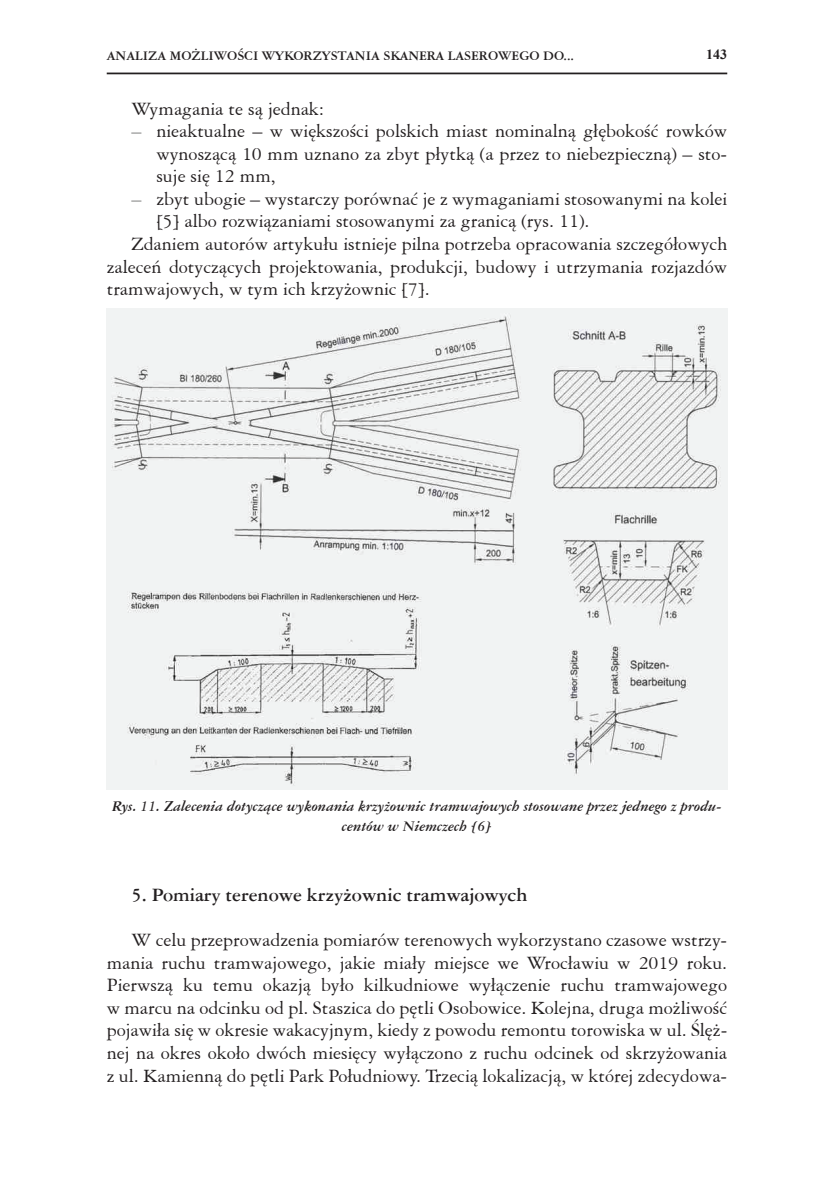
<style>
.page{position:relative;width:834px;height:1186px;background:#fff}
.page>*{position:absolute;margin:0;border:0;box-sizing:border-box;transform-origin:0 0}
.t1{font:20.12px/22.6px "American Garamond L2";color:#231f20;text-align:justify}
.t2{font:700 20.12px "American Garamond L2";color:#231f20}
.t3{font:italic 700 15.75px/19.2px "American Garamond L2";color:#231f20;text-align:center}
.t4{font:700 14px "American Garamond L2";color:#231f20}
.t5{font:700 14px "Times New Roman";color:#231f20}
.s1{color:#808180}
</style>
<div class="page">
<hr style="left:107px;top:73px;width:620px;height:1px;background:#231f20">
<img style="left:107px;top:309px;width:620px;height:480px">
<p class="t4" style="left:107px;top:47px;width:468px">ANALIZA MOŻLIWOŚCI WYKORZYSTANIA SKANERA LASEROWEGO DO...</p>
<p class="t5" style="left:706px;top:45px;width:22px">143</p>
<p class="t1" style="left:131px;top:97px;width:194px">Wymagania te są jednak:</p>
<p class="t1" style="left:156px;top:119px;width:572px;text-indent:-25px"><span class="s1">–</span> nieaktualne – w większości polskich miast nominalną głębokość rowków wynoszącą 10 mm uznano za zbyt płytką (a przez to niebezpieczną) – sto&shy;suje się 12 mm,</p>
<p class="t1" style="left:131px;top:187px;width:597px"><span class="s1">–</span> zbyt ubogie – wystarczy porównać je z wymaganiami stosowanymi na kolei</p>
<p class="t1" style="left:156px;top:209px;width:434px">[5] albo rozwiązaniami stosowanymi za granicą (rys. 11).</p>
<p class="t1" style="left:131px;top:232px;width:597px">Zdaniem autorów artykułu istnieje pilna potrzeba opracowania szczegółowych</p>
<p class="t1" style="left:107px;top:255px;width:622px">zaleceń dotyczących projektowania, produkcji, budowy i utrzymania rozjazdów</p>
<p class="t1" style="left:107px;top:277px;width:324px">tramwajowych, w tym ich krzyżownic [7].</p>
<p class="t3" style="left:112px;top:796px;width:611px">Rys. 11. Zalecenia dotyczące wykonania krzyżownic tramwajowych stosowane przez jednego z produ&shy;centów w Niemczech [6]</p>
<p class="t2" style="left:131px;top:882px;width:397px">5. Pomiary terenowe krzyżownic tramwajowych</p>
<p class="t1" style="left:107px;top:928px;width:622px;text-indent:25px">W celu przeprowadzenia pomiarów terenowych wykorzystano czasowe wstrzy&shy;mania ruchu tramwajowego, jakie miały miejsce we Wrocławiu w 2019 roku.<br>Pierwszą ku temu okazją było kilkudniowe wyłączenie ruchu tramwajowego w marcu na odcinku od pl. Staszica do pętli Osobowice. Kolejna, druga możliwość pojawiła się w okresie wakacyjnym, kiedy z powodu remontu torowiska w ul. Ślęż&shy;nej na okres około dwóch miesięcy wyłączono z ruchu odcinek od skrzyżowania z ul. Kamienną do pętli Park Południowy. Trzecią lokalizacją, w której zdecydowa-</p>
</div>
